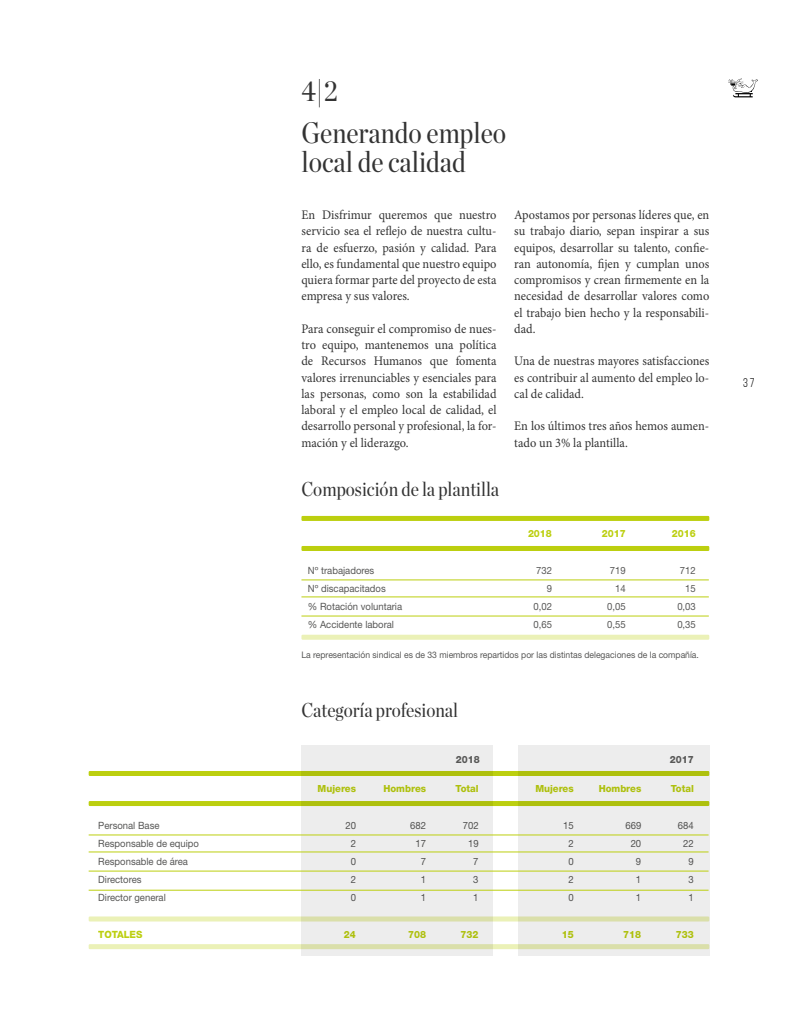
<style>
.page{position:relative;width:798px;height:1028px;background:#fff}
.page>*{position:absolute;margin:0;border:0;box-sizing:border-box;transform-origin:0 0}
.t1{font:29.5px/28.8px "Chronicle Disp Cond";color:#333}
.t2{font:20px "Chronicle Disp Cond";color:#333}
.t3{font:13.12px/16.2px "Minion Pro";color:#333;text-align:justify;scale:.94 1}
.t4{font:12.5px "Bebas Neue";color:#000}
.t5{font:10px "Helvetica Neue LT Std";color:#575756;scale:.95 1}
.t6{font:800 10px "Helvetica Neue LT Std";color:#bccf0f;scale:.95 1}
.t7{font:800 10px "Helvetica Neue LT Std";color:#575756;scale:.95 1}
.t8{font:9px "Helvetica Neue LT Std";color:#575756;scale:.95 1}
</style>
<div class="page">
<svg style="left:728px;top:78px;width:29px;height:19px"></svg>
<div style="left:301px;top:744px;width:192px;height:211px;background:#ededed"></div>
<div style="left:518px;top:744px;width:191px;height:211px;background:#ededed"></div>
<div style="left:301px;top:516px;width:408px;height:5px;background:#bccf0f"></div>
<svg style="left:89px;top:771px;width:620px;height:5px;fill:#aec00d"></svg>
<div style="left:301px;top:546px;width:408px;height:5px;background:#bccf0f"></div>
<svg style="left:89px;top:801px;width:620px;height:5px;fill:#afc10f"></svg>
<div style="left:301px;top:634px;width:408px;height:5px;background:#ebf1b7"></div>
<svg style="left:89px;top:944px;width:620px;height:5px"></svg>
<svg style="left:89px;top:916px;width:620px;height:5px"></svg>
<hr style="left:301px;top:579px;width:407px;height:1px;background:#bccf0f">
<hr style="left:89px;top:834px;width:619px;height:1px;background:#bccf0f">
<hr style="left:301px;top:596px;width:407px;height:1px;background:#bccf0f">
<hr style="left:89px;top:851px;width:619px;height:1px;background:#bccf0f">
<hr style="left:301px;top:616px;width:407px;height:1px;background:#bccf0f">
<hr style="left:89px;top:870px;width:619px;height:1px;background:#bccf0f">
<hr style="left:89px;top:890px;width:619px;height:1px;background:#bccf0f">
<h1 class="t1" style="left:301px;top:74px;width:38px">4|2</h1>
<h1 class="t1" style="left:301px;top:116px;width:206px">Generando empleo local de calidad</h1>
<p class="t3" style="left:301px;top:207px;width:209px">En Disfrimur queremos que nuestro servicio sea el reflejo de nuestra cultu&shy;ra de esfuerzo, pasión y calidad. Para ello, es fundamental que nuestro equipo quiera formar parte del proyecto de esta empresa y sus valores.</p>
<p class="t3" style="left:301px;top:320px;width:209px">Para conseguir el compromiso de nues&shy;tro equipo, mantenemos una política de Recursos Humanos que fomenta valores irrenunciables y esenciales para las personas, como son la estabilidad laboral y el empleo local de calidad, el desarrollo personal y profesional, la for&shy;mación y el liderazgo.</p>
<h2 class="t2" style="left:301px;top:474px;width:199px">Composición de la plantilla</h2>
<p class="t3" style="left:514px;top:207px;width:209px">Apostamos por personas líderes que, en su trabajo diario, sepan inspirar a sus equipos, desarrollar su talento, confie&shy;ran autonomía, fijen y cumplan unos compromisos y crean firmemente en la necesidad de desarrollar valores como el trabajo bien hecho y la responsabili&shy;dad.</p>
<p class="t3" style="left:514px;top:353px;width:209px">Una de nuestras mayores satisfacciones es contribuir al aumento del empleo lo&shy;cal de calidad.</p>
<p class="t3" style="left:514px;top:418px;width:209px">En los últimos tres años hemos aumen&shy;tado un 3% la plantilla.</p>
<p class="t6" style="left:528px;top:528px;width:27px">2018</p>
<p class="t6" style="left:601px;top:528px;width:27px">2017</p>
<p class="t6" style="left:671px;top:528px;width:27px">2016</p>
<p class="t5" style="left:308px;top:564px;width:71px">Nº trabajadores</p>
<p class="t5" style="left:536px;top:564px;width:18px">732</p>
<p class="t5" style="left:609px;top:564px;width:18px">719</p>
<p class="t5" style="left:679px;top:564px;width:18px">712</p>
<p class="t5" style="left:308px;top:582px;width:83px">Nº discapacitados</p>
<p class="t5" style="left:546px;top:582px;width:7px">9</p>
<p class="t5" style="left:615px;top:582px;width:13px">14</p>
<p class="t5" style="left:685px;top:582px;width:13px">15</p>
<p class="t5" style="left:308px;top:600px;width:101px">% Rotación voluntaria</p>
<p class="t5" style="left:533px;top:600px;width:21px">0,02</p>
<p class="t5" style="left:607px;top:600px;width:21px">0,05</p>
<p class="t5" style="left:677px;top:600px;width:21px">0,03</p>
<p class="t5" style="left:308px;top:618px;width:92px">% Accidente laboral</p>
<p class="t5" style="left:533px;top:618px;width:21px">0,65</p>
<p class="t5" style="left:607px;top:618px;width:21px">0,55</p>
<p class="t5" style="left:677px;top:618px;width:21px">0,35</p>
<p class="t8" style="left:301px;top:649px;width:420px">La representación sindical es de 33 miembros repartidos por las distintas delegaciones de la compañía.</p>
<h2 class="t2" style="left:301px;top:694px;width:158px">Categoría profesional</h2>
<p class="t7" style="left:455px;top:754px;width:27px">2018</p>
<p class="t7" style="left:669px;top:754px;width:27px">2017</p>
<p class="t6" style="left:317px;top:783px;width:42px">Mujeres</p>
<p class="t6" style="left:383px;top:783px;width:46px">Hombres</p>
<p class="t6" style="left:455px;top:783px;width:26px">Total</p>
<p class="t6" style="left:535px;top:783px;width:42px">Mujeres</p>
<p class="t6" style="left:598px;top:783px;width:46px">Hombres</p>
<p class="t6" style="left:670px;top:783px;width:26px">Total</p>
<p class="t5" style="left:98px;top:819px;width:66px">Personal Base</p>
<p class="t5" style="left:345px;top:819px;width:13px">20</p>
<p class="t5" style="left:410px;top:819px;width:18px">682</p>
<p class="t5" style="left:462px;top:819px;width:18px">702</p>
<p class="t5" style="left:563px;top:819px;width:13px">15</p>
<p class="t5" style="left:625px;top:819px;width:18px">669</p>
<p class="t5" style="left:677px;top:819px;width:18px">684</p>
<p class="t5" style="left:98px;top:837px;width:107px">Responsable de equipo</p>
<p class="t5" style="left:350px;top:837px;width:7px">2</p>
<p class="t5" style="left:415px;top:837px;width:13px">17</p>
<p class="t5" style="left:468px;top:837px;width:13px">19</p>
<p class="t5" style="left:568px;top:837px;width:7px">2</p>
<p class="t5" style="left:630px;top:837px;width:13px">20</p>
<p class="t5" style="left:683px;top:837px;width:13px">22</p>
<p class="t5" style="left:98px;top:855px;width:96px">Responsable de área</p>
<p class="t5" style="left:350px;top:855px;width:7px">0</p>
<p class="t5" style="left:420px;top:855px;width:7px">7</p>
<p class="t5" style="left:473px;top:855px;width:7px">7</p>
<p class="t5" style="left:568px;top:855px;width:7px">0</p>
<p class="t5" style="left:635px;top:855px;width:7px">9</p>
<p class="t5" style="left:688px;top:855px;width:7px">9</p>
<p class="t5" style="left:98px;top:873px;width:47px">Directores</p>
<p class="t5" style="left:350px;top:873px;width:7px">2</p>
<p class="t5" style="left:420px;top:873px;width:7px">1</p>
<p class="t5" style="left:473px;top:873px;width:7px">3</p>
<p class="t5" style="left:568px;top:873px;width:7px">2</p>
<p class="t5" style="left:635px;top:873px;width:7px">1</p>
<p class="t5" style="left:688px;top:873px;width:7px">3</p>
<p class="t5" style="left:98px;top:891px;width:73px">Director general</p>
<p class="t5" style="left:350px;top:891px;width:7px">0</p>
<p class="t5" style="left:420px;top:891px;width:7px">1</p>
<p class="t5" style="left:473px;top:891px;width:7px">1</p>
<p class="t5" style="left:568px;top:891px;width:7px">0</p>
<p class="t5" style="left:635px;top:891px;width:7px">1</p>
<p class="t5" style="left:688px;top:891px;width:7px">1</p>
<p class="t6" style="left:98px;top:928px;width:48px">TOTALES</p>
<p class="t6" style="left:344px;top:928px;width:14px">24</p>
<p class="t6" style="left:408px;top:928px;width:20px">708</p>
<p class="t6" style="left:460px;top:928px;width:20px">732</p>
<p class="t6" style="left:561px;top:928px;width:14px">15</p>
<p class="t6" style="left:623px;top:928px;width:20px">718</p>
<p class="t6" style="left:675px;top:928px;width:20px">733</p>
<p class="t4" style="left:742px;top:376px;width:13px">37</p>
</div>
